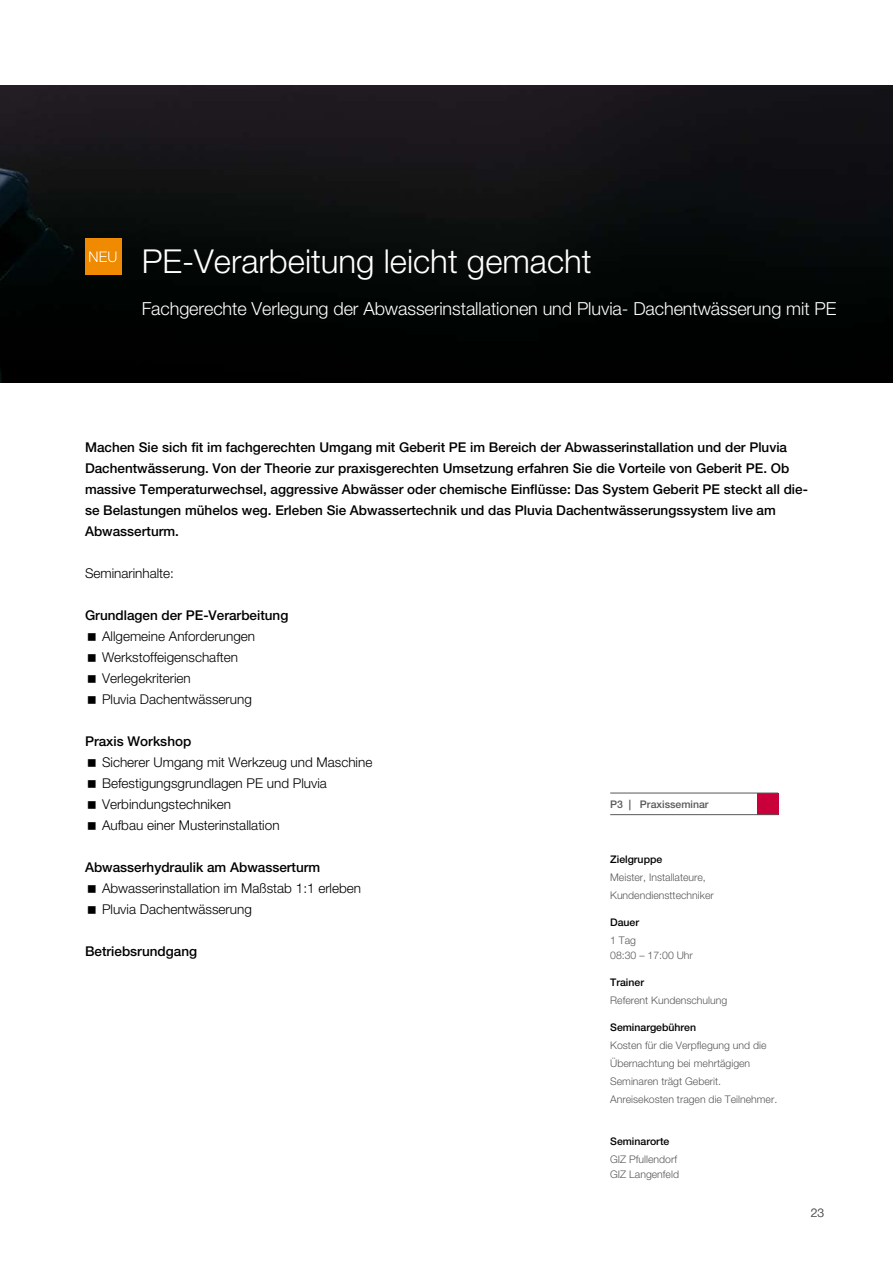
<style>
.page{position:relative;width:893px;height:1263px;background:#fff}
.page>*{position:absolute;margin:0;border:0;box-sizing:border-box;transform-origin:0 0}
.t1{font:300 33px "Helvetica Neue LT";color:#fff}
.t2{font:300 18px "Helvetica Neue LT";letter-spacing:-.005em;color:#fff}
.t3{font:500 13.5px/21px "Helvetica Neue LT";color:#000}
.t4{font:300 13.5px/21px "Helvetica Neue LT";color:#000}
.t5{font:300 12px "Helvetica Neue LT";color:#646567}
.t6{font:300 10.5px/18px "Helvetica Neue LT";color:#58585a}
.t7{font:500 10.5px "Helvetica Neue LT";color:#000}
.t8{font:500 10.5px "Helvetica Neue LT";color:#58585a}
</style>
<div class="page">
<img style="left:0;top:85px;width:893px;height:298px">
<div style="left:757px;top:793px;width:21px;height:21px;background:#c90039"></div>
<hr style="left:610px;top:793px;width:168px;height:1px;background:#58585a">
<hr style="left:610px;top:814px;width:168px;height:1px;background:#58585a">
<div style="left:85px;top:238px;width:36px;height:36px;background:#f08a00"></div>
<svg style="left:89px;top:251px;width:27px;height:11px"></svg>
<h1 class="t1" style="left:142px;top:241px;width:451px">PE-Verarbeitung leicht gemacht</h1>
<h2 class="t2" style="left:142px;top:298px;width:696px">Fachgerechte Verlegung der Abwasserinstallationen und Pluvia- Dachentwässerung mit PE</h2>
<p class="t3" style="left:85px;top:436px;width:724px">Machen Sie sich fit im fachgerechten Umgang mit Geberit PE im Bereich der Abwasserinstallation und der Pluvia Dachentwässerung. Von der Theorie zur praxisgerechten Umsetzung erfahren Sie die Vorteile von Geberit PE. Ob massive Temperaturwechsel, aggressive Abwässer oder chemische Einflüsse: Das System Geberit PE steckt all die&shy;se Belastungen mühelos weg. Erleben Sie Abwassertechnik und das Pluvia Dachentwässerungssystem live am Abwasserturm.</p>
<p class="t4" style="left:85px;top:562px;width:91px">Seminarinhalte:</p>
<p class="t3" style="left:85px;top:604px;width:205px">Grundlagen der PE-Verarbeitung</p>
<p class="t4" style="left:102px;top:625px;width:155px">Allgemeine Anforderungen<br>Werkstoffeigenschaften<br>Verlegekriterien<br>Pluvia Dachentwässerung</p>
<p class="t3" style="left:85px;top:730px;width:108px">Praxis Workshop</p>
<p class="t4" style="left:102px;top:751px;width:272px">Sicherer Umgang mit Werkzeug und Maschine Befestigungsgrundlagen PE und Pluvia Verbindungstechniken<br>Aufbau einer Musterinstallation</p>
<p class="t3" style="left:85px;top:856px;width:237px">Abwasserhydraulik am Abwasserturm</p>
<p class="t4" style="left:102px;top:877px;width:261px">Abwasserinstallation im Maßstab 1:1 erleben<br>Pluvia Dachentwässerung</p>
<p class="t3" style="left:85px;top:940px;width:114px">Betriebsrundgang</p>
<p class="t8" style="left:610px;top:798px;width:100px">P3 | Praxisseminar</p>
<p class="t7" style="left:610px;top:853px;width:54px">Zielgruppe</p>
<p class="t6" style="left:610px;top:868px;width:105px">Meister, Installateure,<br>Kundendiensttechniker</p>
<p class="t7" style="left:610px;top:916px;width:30px">Dauer</p>
<p class="t6" style="left:610px;top:932px;width:84px;line-height:15px">1 Tag<br>08:30 – 17:00 Uhr</p>
<p class="t7" style="left:610px;top:976px;width:35px">Trainer</p>
<p class="t6" style="left:610px;top:991px;width:119px">Referent Kundenschulung</p>
<p class="t7" style="left:610px;top:1021px;width:87px">Seminargebühren</p>
<p class="t6" style="left:610px;top:1036px;width:169px">Kosten für die Verpflegung und die<br>Übernachtung bei mehrtägigen<br>Seminaren trägt Geberit.<br>Anreisekosten tragen die Teilnehmer.</p>
<p class="t7" style="left:610px;top:1135px;width:61px">Seminarorte</p>
<p class="t6" style="left:610px;top:1151px;width:70px;line-height:15px">GIZ Pfullendorf<br>GIZ Langenfeld</p>
<p class="t5" style="left:811px;top:1205px;width:8px">23</p>
</div>
